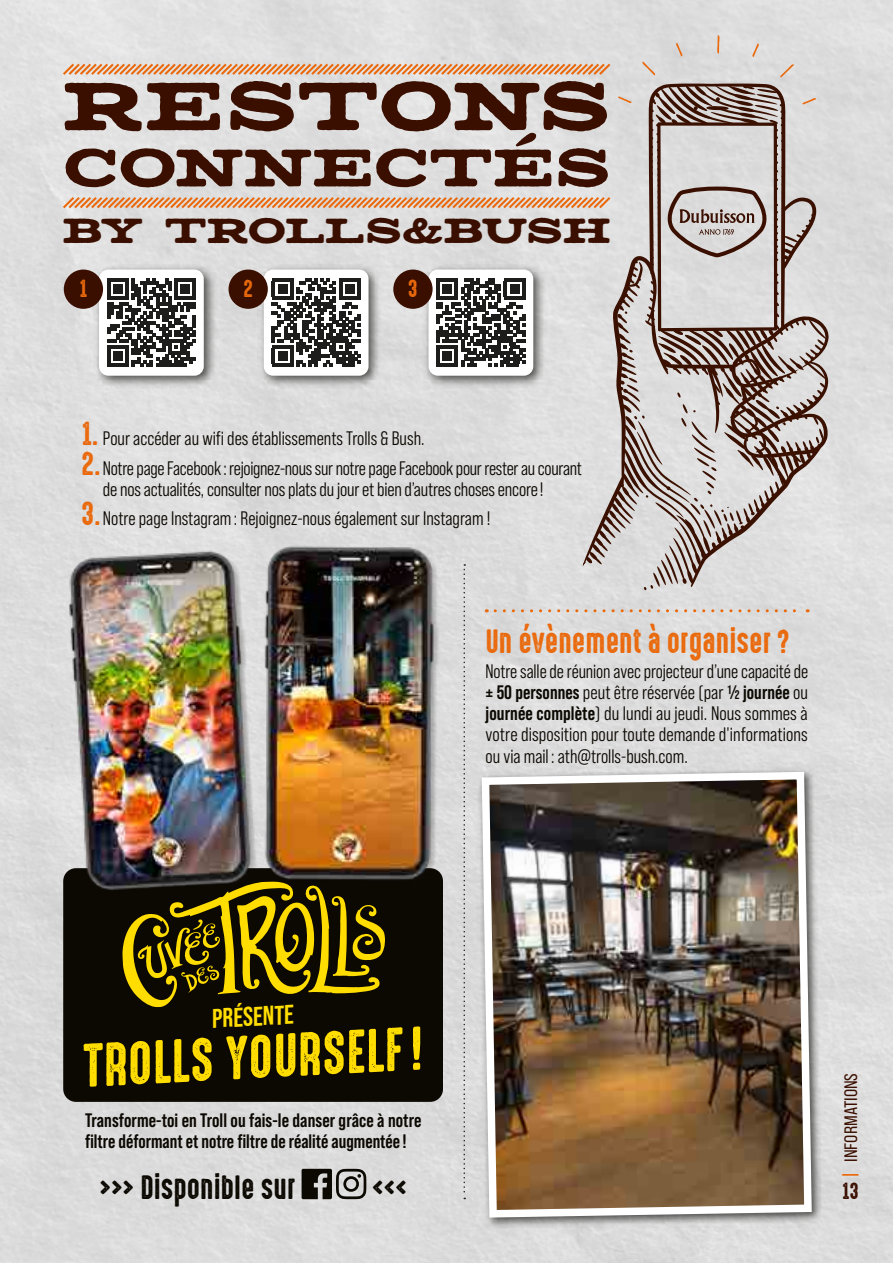
<style>
.page{position:relative;width:893px;height:1263px;background:#ddd}
.page>*{position:absolute;margin:0;border:0;box-sizing:border-box;transform-origin:0 0}
.t1{font:67.5px "Matchbook Texture";letter-spacing:-.015em;color:#3a0f00}
.t2{font:55.5px "High Voltage Rough";color:#fd0}
.t3{font:52.5px "Matchbook Texture";color:#3a0f00}
.t4{font:34.65px "Matchbook Texture";letter-spacing:-.025em;color:#3a0f00}
.t5{font:30.3px "High Voltage Rough";color:#ea690c}
.t6{font:30.3px "High Voltage Rough";color:#0c0802}
.t7{font:700 27px "Bebas Neue Pro";color:#fd0}
.t8{font:22.35px "High Voltage Rough";color:#ea690c}
.t9{font:21px "High Voltage Rough";color:#3a0f00}
.t10{font:19.5px/21px "Bebas Neue Pro Middle";letter-spacing:-.005em;color:#0c0802}
.t11{font:700 19.5px/21px "Bebas Neue Pro";letter-spacing:.005em;color:#0c0802}
.t12{font:18px "Bebas Neue Pro Sm E Rg";color:#3a0f00}
.t13{font:13.65px "High Voltage Rough";color:#ea690c;scale:2.31 1}
.s1{font-family:"High Voltage Rough";font-size:30px;color:#ea690c}
.s2{font-family:"Bebas Neue Pro Middle";font-weight:400}
.s3{font-family:"Bebas Neue Pro";font-weight:700}
</style>
<div class="page">
<div style="left:476px;top:766px;width:347px;height:462px;background:#1d1d1b;opacity:.75"></div>
<img style="left:478px;top:768px;width:338px;height:453px">
<svg style="left:495px;top:609px;width:313px;height:3px"></svg>
<svg style="left:463px;top:564px;width:2px;height:635px"></svg>
<svg style="left:61px;top:61px;width:552px;height:16px;background:#e3ba9d"></svg>
<svg style="left:61px;top:195px;width:521px;height:15px;background:#e2b696"></svg>
<svg style="left:582px;top:83px;width:247px;height:504px;background:#d5d3d1"></svg>
<svg style="left:583px;top:214px;width:243px;height:376px;background:#c3bcb9"></svg>
<svg style="left:651px;top:84px;width:132px;height:282px;background:#b4aaa7"></svg>
<svg style="left:618px;top:96px;width:14px;height:9px"></svg>
<svg style="left:674px;top:43px;width:10px;height:13px"></svg>
<svg style="left:751px;top:43px;width:9px;height:14px"></svg>
<svg style="left:802px;top:96px;width:14px;height:9px"></svg>
<svg style="left:640px;top:61px;width:17px;height:14px"></svg>
<svg style="left:716px;top:35px;width:5px;height:19px"></svg>
<svg style="left:780px;top:62px;width:14px;height:16px"></svg>
<svg style="left:302px;top:1169px;width:64px;height:30px;background:#64625e"></svg>
<div style="left:258px;top:264px;width:123px;height:124px;background:#1d1d1b;opacity:.75"></div>
<div style="left:264px;top:270px;width:105px;height:106px;background:#fff;border-radius:9px"></div>
<svg style="left:271px;top:278px;width:90px;height:89px"></svg>
<hr style="left:339px;top:278px;width:21px;height:3px;background:#1d1d1b">
<div style="left:93px;top:264px;width:123px;height:124px;background:#1d1d1b;opacity:.75"></div>
<div style="left:99px;top:270px;width:105px;height:106px;background:#fff;border-radius:9px"></div>
<svg style="left:107px;top:278px;width:89px;height:89px"></svg>
<hr style="left:174px;top:278px;width:22px;height:3px;background:#1d1d1b">
<div style="left:423px;top:264px;width:123px;height:124px;background:#1d1d1b;opacity:.75"></div>
<div style="left:428px;top:270px;width:105px;height:106px;background:#fff;border-radius:9px"></div>
<svg style="left:436px;top:278px;width:90px;height:89px"></svg>
<hr style="left:504px;top:278px;width:21px;height:3px;background:#1d1d1b">
<div style="left:64px;top:270px;width:39px;height:39px;background:#3a0f00;border-radius:50%"></div>
<div style="left:229px;top:270px;width:39px;height:39px;background:#3a0f00;border-radius:50%"></div>
<div style="left:393px;top:270px;width:40px;height:39px;background:#3a0f00;border-radius:50%"></div>
<div style="left:63px;top:868px;width:380px;height:234px;background:#0c0802;border-radius:13px"></div>
<svg style="left:122px;top:899px;width:263px;height:109px"></svg>
<img style="left:56px;top:539px;width:395px;height:360px">
<h1 class="t1" style="left:63px;top:61px;width:549px">RESTONS</h1>
<h3 class="t3" style="left:63px;top:133px;width:549px">CONNECTÉS</h3>
<h3 class="t4" style="left:63px;top:207px;width:549px">BY TROLLS&amp;BUSH</h3>
<p class="t8" style="left:79px;top:272px;width:9px">1</p>
<p class="t8" style="left:243px;top:272px;width:11px">2</p>
<p class="t8" style="left:408px;top:272px;width:11px">3</p>
<p class="t10" style="left:82px;top:428px;width:344px"><span class="s1">1.</span> Pour accéder au wifi des établissements Trolls &amp; Bush.</p>
<p class="t10" style="left:103px;top:457px;width:480px;text-indent:-21px"><span class="s1">2.</span> Notre page Facebook: rejoignez-nous sur notre page Facebook pour rester au courant de nos actualités, consulter nos plats du jour et bien d’autres choses encore!</p>
<p class="t10" style="left:82px;top:508px;width:410px"><span class="s1">3.</span> Notre page Instagram: Rejoignez-nous également sur Instagram !</p>
<h3 class="t5" style="left:485px;top:618px;width:306px">Un évènement à organiser ?</h3>
<p class="t10" style="left:485px;top:661px;width:324px">Notre salle de réunion avec projecteur d’une capacité de</p>
<p class="t11" style="left:485px;top:682px;width:324px">± 50 personnes <span class="s2">peut être réservée (par</span> 1/2 journée <span class="s2">ou</span></p>
<p class="t10" style="left:485px;top:703px;width:324px;text-align:justify"><span class="s3">journée complète</span>) du lundi au jeudi. Nous sommes à votre disposition pour toute demande d'informations ou via mail : ath@trolls-bush.com.</p>
<h3 class="t7" style="left:211px;top:1003px;width:83px;rotate:-3deg">PRÉSENTE</h3>
<h2 class="t2" style="left:80px;top:1024px;width:341px;rotate:-3deg">TROLLS YOURSELF!</h2>
<p class="t11" style="left:85px;top:1110px;width:338px">Transforme-toi en Troll ou fais-le danser grâce à notre filtre déformant et notre filtre de réalité augmentée!</p>
<h3 class="t6" style="left:100px;top:1164px;width:197px">&gt;&gt;&gt; Disponible sur</h3>
<h3 class="t6" style="left:372px;top:1164px;width:36px">&lt;&lt;&lt;</h3>
<p class="t12" style="left:840px;top:1162px;width:90px;rotate:-90deg">INFORMATIONS</p>
<p class="t13" style="left:841px;top:1158px;width:10px">_</p>
<p class="t9" style="left:842px;top:1175px;width:18px">13</p>
</div>
